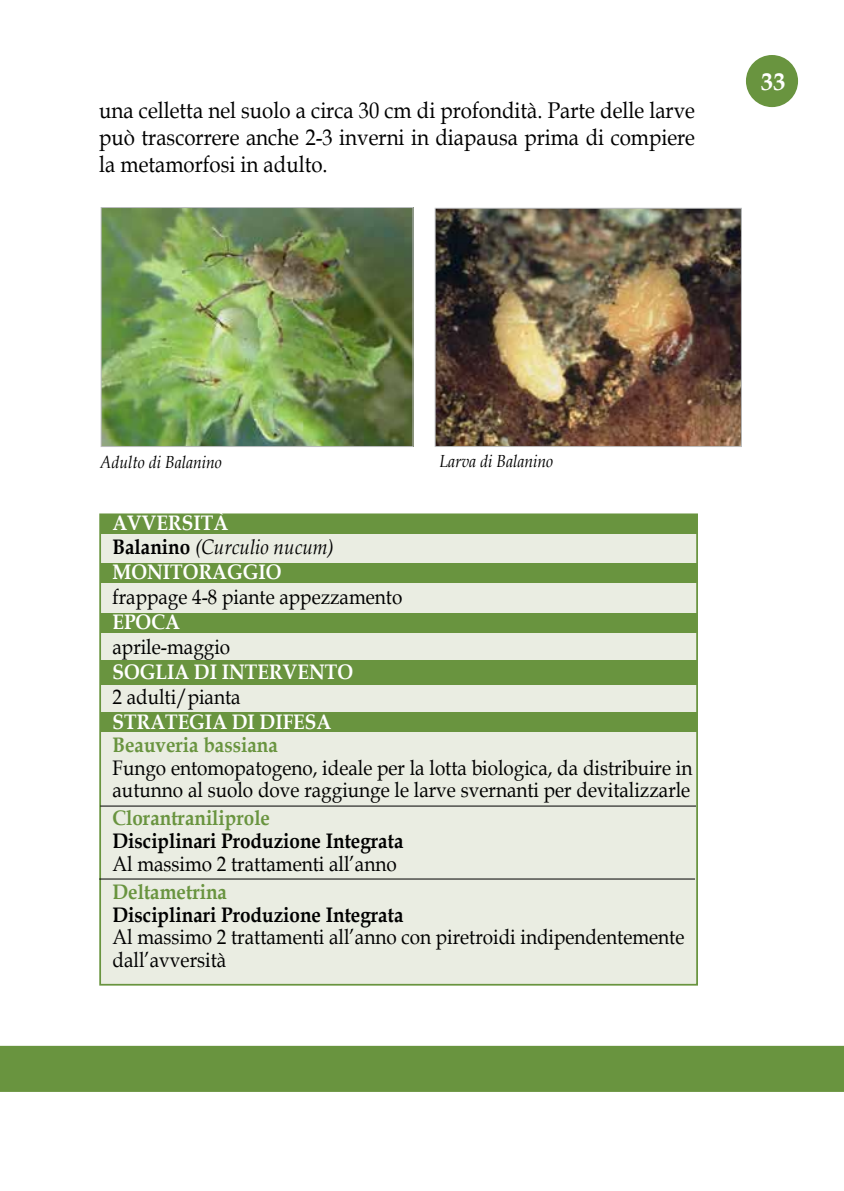
<style>
.page{position:relative;width:844px;height:1191px;background:#fff}
.page>*{position:absolute;margin:0;border:0;box-sizing:border-box;transform-origin:0 0}
.t1{font:700 24.5px "Book Antiqua";color:#fff}
.t2{font:22.75px/27.3px "Book Antiqua";color:#000;text-align:justify;scale:.9 1}
.t3{font:21px/22.8px "Book Antiqua";color:#000;scale:.9 1}
.t4{font:700 21px/24.8px "Book Antiqua";color:#fff;scale:.9 1}
.t5{font:700 21px "Book Antiqua";color:#000;scale:.9 1}
.t6{font:700 21px "Book Antiqua";color:#69943f;scale:.9 1}
.t7{font:italic 17.5px "Book Antiqua";color:#000;scale:.9 1}
.s1{color:#000}
.s2{font-weight:400;font-style:italic;color:#000}
</style>
<div class="page">
<div style="left:745px;top:55px;width:52px;height:52px;background:#69943f;border-radius:50%"></div>
<div style="left:0;top:1045px;width:843px;height:47px;background:#69943f"></div>
<div style="left:99px;top:513px;width:598px;height:472px;background:#eaede2;border:2px solid #69943f"></div>
<div style="left:100px;top:712px;width:597px;height:19px;background:#69943f"></div>
<div style="left:100px;top:660px;width:597px;height:24px;background:#69943f"></div>
<div style="left:100px;top:613px;width:597px;height:19px;background:#69943f"></div>
<div style="left:100px;top:563px;width:597px;height:20px;background:#69943f"></div>
<div style="left:100px;top:514px;width:597px;height:19px;background:#69943f"></div>
<hr style="left:99px;top:878px;width:595px;height:1px;background:#000">
<hr style="left:100px;top:805px;width:595px;height:1px;background:#000">
<img style="left:436px;top:210px;width:303px;height:235px">
<div style="left:434px;top:208px;width:307px;height:239px;border:1px solid #bcbec0"></div>
<img style="left:103px;top:209px;width:308px;height:236px">
<div style="left:101px;top:207px;width:312px;height:240px;border:1px solid #bcbec0"></div>
<p class="t2" style="left:99px;top:96px;width:663px">una celletta nel suolo a circa 30 cm di profondità. Parte delle larve può trascorrere anche 2-3 inverni in diapausa prima di compiere la metamorfosi in adulto.</p>
<p class="t1" style="left:760px;top:65px;width:26px">33</p>
<p class="t7" style="left:100px;top:449px;width:137px">Adulto di Balanino</p>
<p class="t7" style="left:439px;top:449px;width:128px">Larva di Balanino</p>
<p class="t4" style="left:112px;top:510px;width:247px">AVVERSITà<br><span class="s1">Balanino</span> <span class="s2">(Curculio nucum)<br></span>MONITORAGGIO</p>
<p class="t3" style="left:112px;top:585px;width:323px">frappage 4-8 piante appezzamento</p>
<p class="t4" style="left:112px;top:609px;width:76px">EPOCA</p>
<p class="t3" style="left:112px;top:634px;width:132px">aprile-maggio</p>
<p class="t4" style="left:112px;top:659px;width:269px">SOGLIA DI INTERVENTO</p>
<p class="t3" style="left:112px;top:685px;width:144px">2 adulti/pianta</p>
<p class="t4" style="left:112px;top:709px;width:244px">STRATEGIA DI DIFESA</p>
<p class="t6" style="left:112px;top:730px;width:185px">Beauveria bassiana</p>
<p class="t3" style="left:112px;top:755px;width:645px">Fungo entomopatogeno, ideale per la lotta biologica, da distribuire in autunno al suolo dove raggiunge le larve svernanti per devitalizzarle</p>
<p class="t6" style="left:112px;top:804px;width:176px">Clorantraniliprole</p>
<p class="t5" style="left:112px;top:826px;width:325px">Disciplinari Produzione Integrata</p>
<p class="t3" style="left:112px;top:852px;width:317px">Al massimo 2 trattamenti all’anno</p>
<p class="t6" style="left:112px;top:877px;width:129px">Deltametrina</p>
<p class="t5" style="left:112px;top:900px;width:325px">Disciplinari Produzione Integrata</p>
<p class="t3" style="left:112px;top:925px;width:636px">Al massimo 2 trattamenti all’anno con piretroidi indipendentemente dall’avversità</p>
</div>
